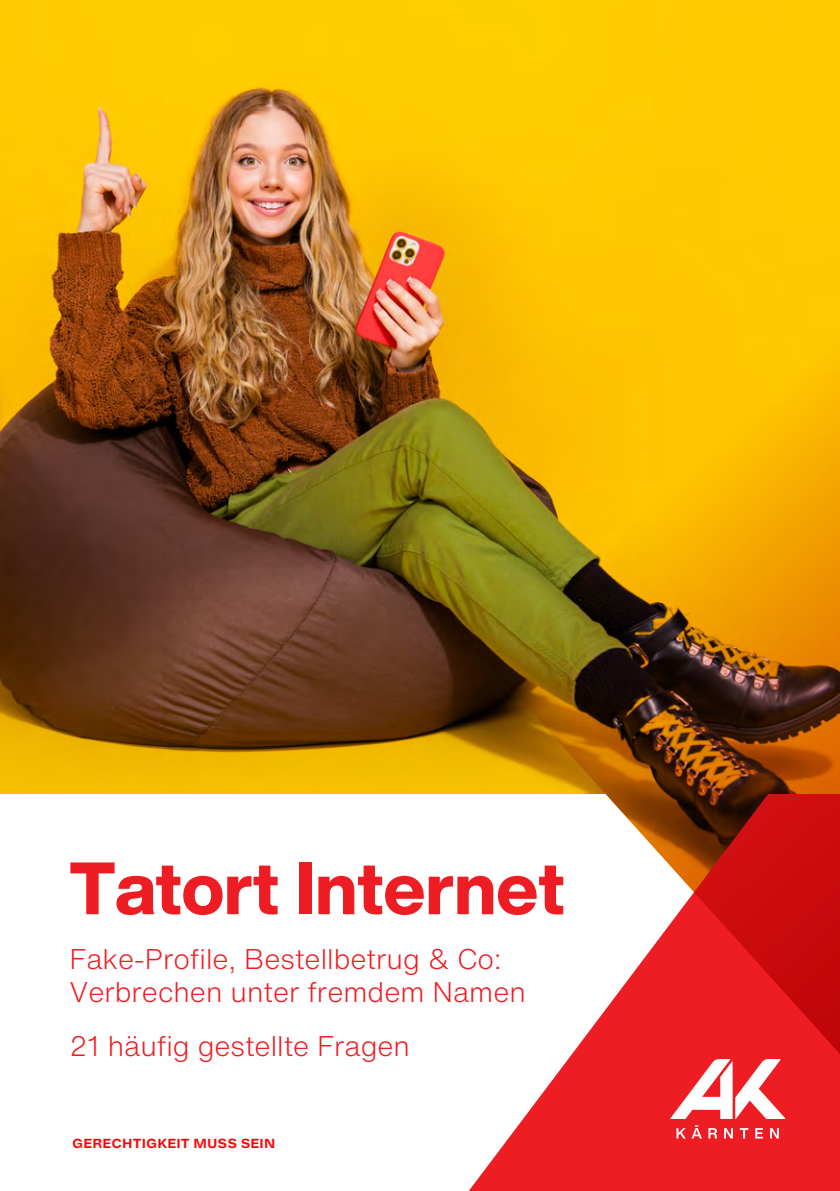
<style>
.page{position:relative;width:840px;height:1191px;background:#fff}
.page>*{position:absolute;margin:0;border:0;box-sizing:border-box;transform-origin:0 0}
.t1{font:800 72.6px "Helvetica Now Display";letter-spacing:-.005em;color:#ee1d23}
.t2{font:300 28px/33.6px "Helvetica Now Text";color:#ee1d23}
.t3{font:700 12.4px "Helvetica Now Micro";letter-spacing:.01em;color:#f00}
</style>
<div class="page">
<img style="left:0;top:0;width:106px;height:794px">
<svg style="left:468px;top:1080px;width:371px;height:111px;background:#f03b40"></svg>
<img style="left:106px;top:0;width:733px;height:1080px">
<svg style="left:669px;top:1059px;width:116px;height:60px"></svg>
<svg style="left:676px;top:1128px;width:9px;height:10px"></svg>
<svg style="left:708px;top:1128px;width:8px;height:10px"></svg>
<svg style="left:723px;top:1128px;width:9px;height:10px"></svg>
<svg style="left:739px;top:1128px;width:9px;height:10px"></svg>
<svg style="left:754px;top:1128px;width:8px;height:10px"></svg>
<svg style="left:769px;top:1128px;width:9px;height:10px"></svg>
<svg style="left:691px;top:1125px;width:10px;height:13px"></svg>
<h1 class="t1" style="left:69px;top:839px;width:496px">Tatort Internet</h1>
<p class="t2" style="left:69px;top:941px;width:458px">Fake-Profile, Bestellbetrug &amp; Co:<br>Verbrechen unter fremdem Namen</p>
<p class="t2" style="left:69px;top:1029px;width:342px">21 häufig gestellte Fragen</p>
<p class="t3" style="left:72px;top:1133px;width:204px">GERECHTIGKEIT MUSS SEIN</p>
</div>
